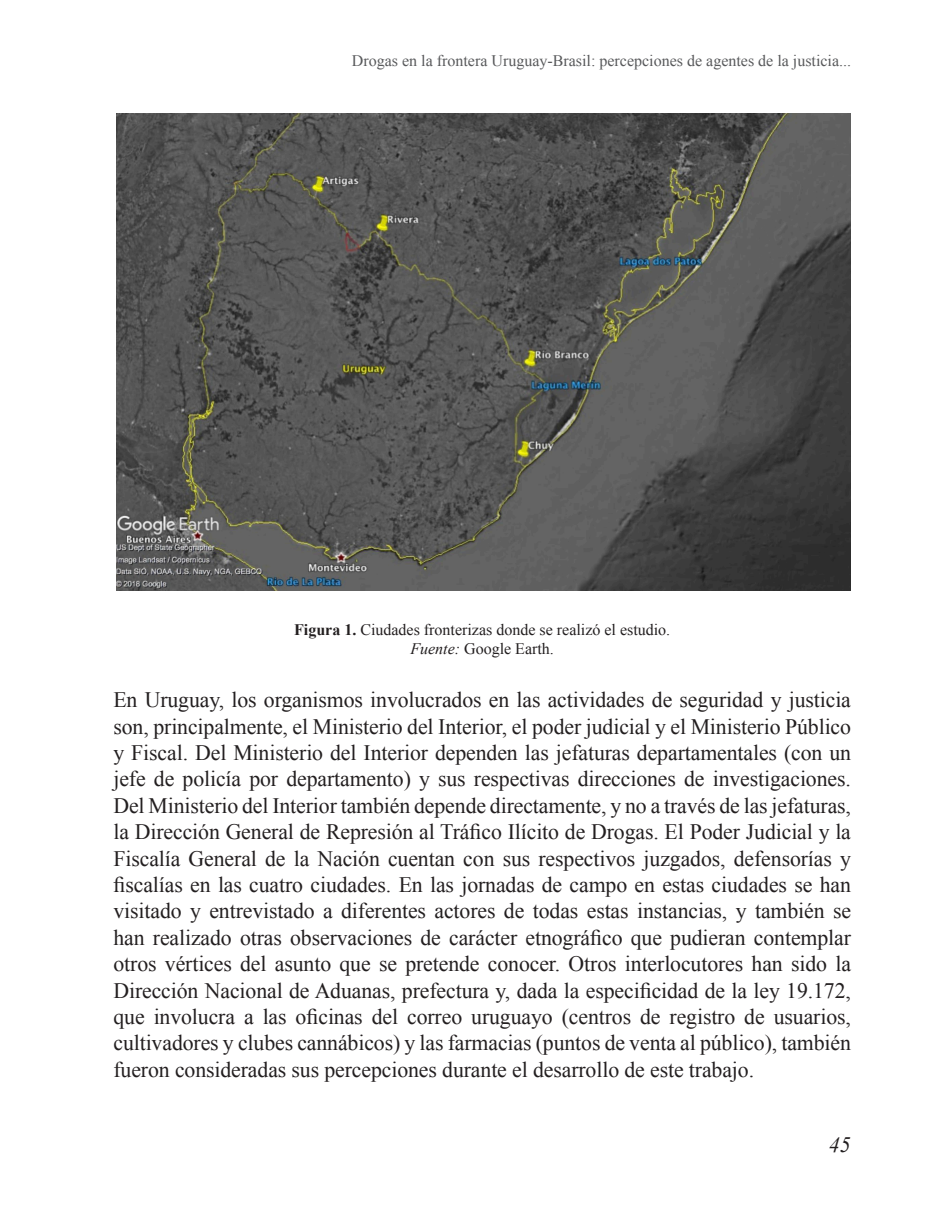
<style>
.page{position:relative;width:936px;height:1219px;background:#fff}
.page>*{position:absolute;margin:0;border:0;box-sizing:border-box;transform-origin:0 0}
.t1{font:22px/26.4px "Times New Roman";letter-spacing:-.005em;color:#231f20;text-align:justify}
.t2{font:italic 22px "Times New Roman";color:#231f20}
.t3{font:16px/19.2px "Times New Roman";color:#231f20;text-align:center}
.t4{font:16px "Times New Roman";color:#58595b}
.s1{font-weight:700}
.s2{font-style:italic}
</style>
<div class="page">
<img style="left:116px;top:113px;width:734px;height:477px">
<p class="t4" style="left:352px;top:50px;width:500px">Drogas en la frontera Uruguay-Brasil: percepciones de agentes de la justicia...</p>
<p class="t3" style="left:294px;top:620px;width:377px"><span class="s1">Figura 1.</span> Ciudades fronterizas donde se realizó el estudio.<br><span class="s2">Fuente:</span> Google Earth.</p>
<p class="t1" style="left:113px;top:686px;width:739px">En Uruguay, los organismos involucrados en las actividades de seguridad y justicia son, principalmente, el Ministerio del Interior, el poder judicial y el Ministerio Público y Fiscal. Del Ministerio del Interior dependen las jefaturas departamentales (con un jefe de policía por departamento) y sus respectivas direcciones de investigaciones.<br>Del Ministerio del Interior también depende directamente, y no a través de las jefaturas, la Dirección General de Represión al Tráfico Ilícito de Drogas. El Poder Judicial y la Fiscalía General de la Nación cuentan con sus respectivos juzgados, defensorías y fiscalías en las cuatro ciudades. En las jornadas de campo en estas ciudades se han visitado y entrevistado a diferentes actores de todas estas instancias, y también se han realizado otras observaciones de carácter etnográfico que pudieran contemplar otros vértices del asunto que se pretende conocer. Otros interlocutores han sido la Dirección Nacional de Aduanas, prefectura y, dada la especificidad de la ley 19.172, que involucra a las oficinas del correo uruguayo (centros de registro de usuarios, cultivadores y clubes cannábicos) y las farmacias (puntos de venta al público), también fueron consideradas sus percepciones durante el desarrollo de este trabajo.</p>
<p class="t2" style="left:828px;top:1130px;width:23px">45</p>
</div>
